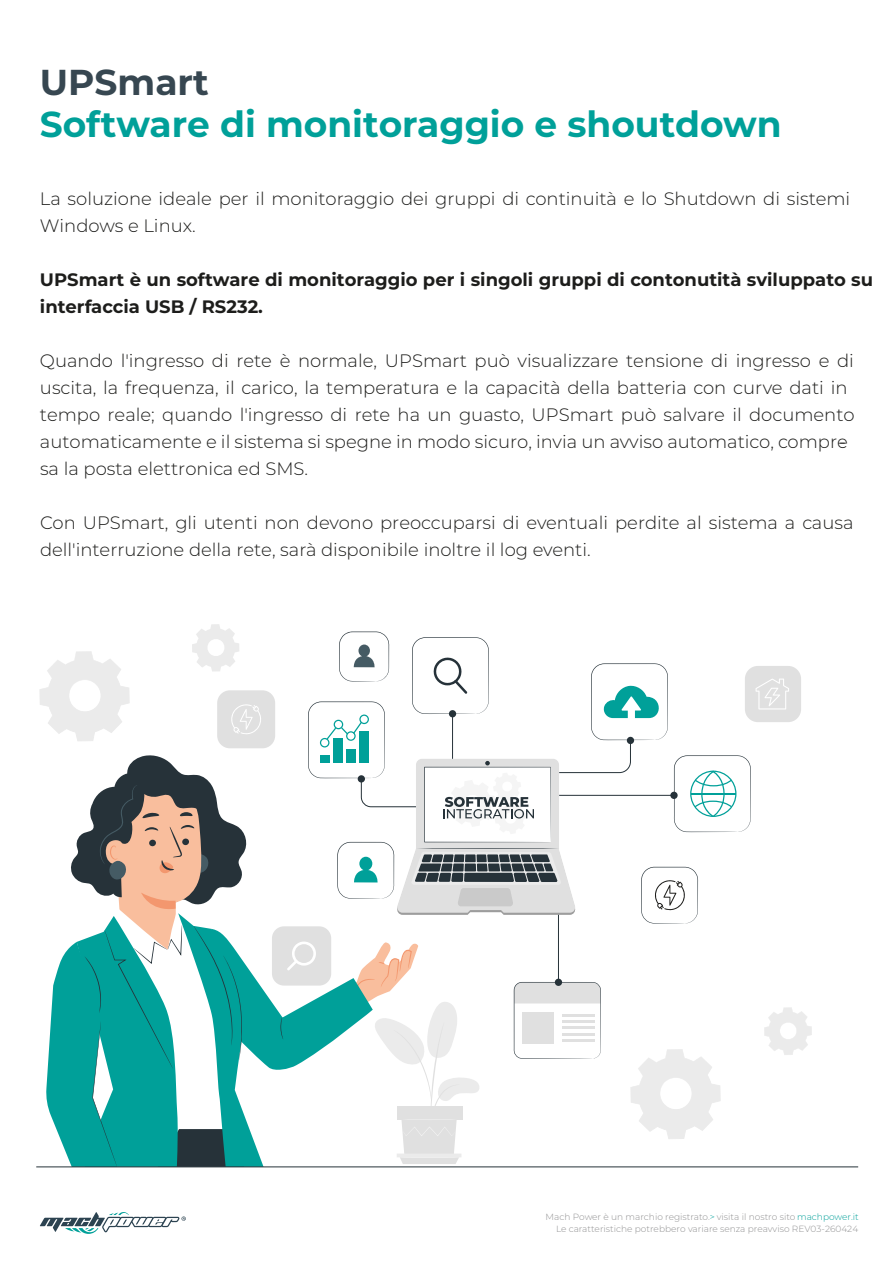
<style>
.page{position:relative;width:893px;height:1263px;background:#fff}
.page>*{position:absolute;margin:0;border:0;box-sizing:border-box;transform-origin:0 0}
.t1{font:700 36px "Montserrat";color:#00a099}
.t2{font:700 36px "Montserrat";color:#374751}
.t3{font:300 18px/27px "Montserrat";color:#1d1d1b}
.t4{font:700 18px/27px "Montserrat";color:#1d1d1b}
.t5{font:300 9px/12px "Montserrat";color:#909091;text-align:right}
.s1{color:#00a099}
</style>
<div class="page">
<svg style="left:40px;top:1212px;width:146px;height:22px"></svg>
<svg style="left:39px;top:624px;width:773px;height:542px"></svg>
<hr style="left:452px;top:714px;width:1px;height:45px;background:#263239">
<hr style="left:558px;top:915px;width:1px;height:67px;background:#263239">
<hr style="left:36px;top:1166px;width:822px;height:1px;background:#263239">
<h1 class="t2" style="left:40px;top:56px;width:170px">UPSmart</h1>
<h1 class="t1" style="left:40px;top:98px;width:743px">Software di monitoraggio e shoutdown</h1>
<p class="t3" style="left:40px;top:185px;width:812px">La soluzione ideale per il monitoraggio dei gruppi di continuità e lo Shutdown di sistemi<br>Windows e Linux.</p>
<p class="t4" style="left:40px;top:265px;width:835px">UPSmart è un software di monitoraggio per i singoli gruppi di contonutità sviluppato su interfaccia USB / RS232.</p>
<p class="t3" style="left:40px;top:347px;width:816px">Quando l'ingresso di rete è normale, UPSmart può visualizzare tensione di ingresso e di uscita, la frequenza, il carico, la temperatura e la capacità della batteria con curve dati in tempo reale; quando l'ingresso di rete ha un guasto, UPSmart può salvare il documento automaticamente e il sistema si spegne in modo sicuro, invia un avviso automatico, compre&shy;sa la posta elettronica ed SMS.</p>
<p class="t3" style="left:40px;top:509px;width:815px">Con UPSmart, gli utenti non devono preoccuparsi di eventuali perdite al sistema a causa dell'interruzione della rete, sarà disponibile inoltre il log eventi.</p>
<p class="t5" style="left:546px;top:1210px;width:315px">Mach Power è un marchio registrato. <span class="s1">&gt;</span> visita il nostro sito <span class="s1">machpower.it<br></span>Le caratteristiche potrebbero variare senza preavviso REV03-260424</p>
</div>
